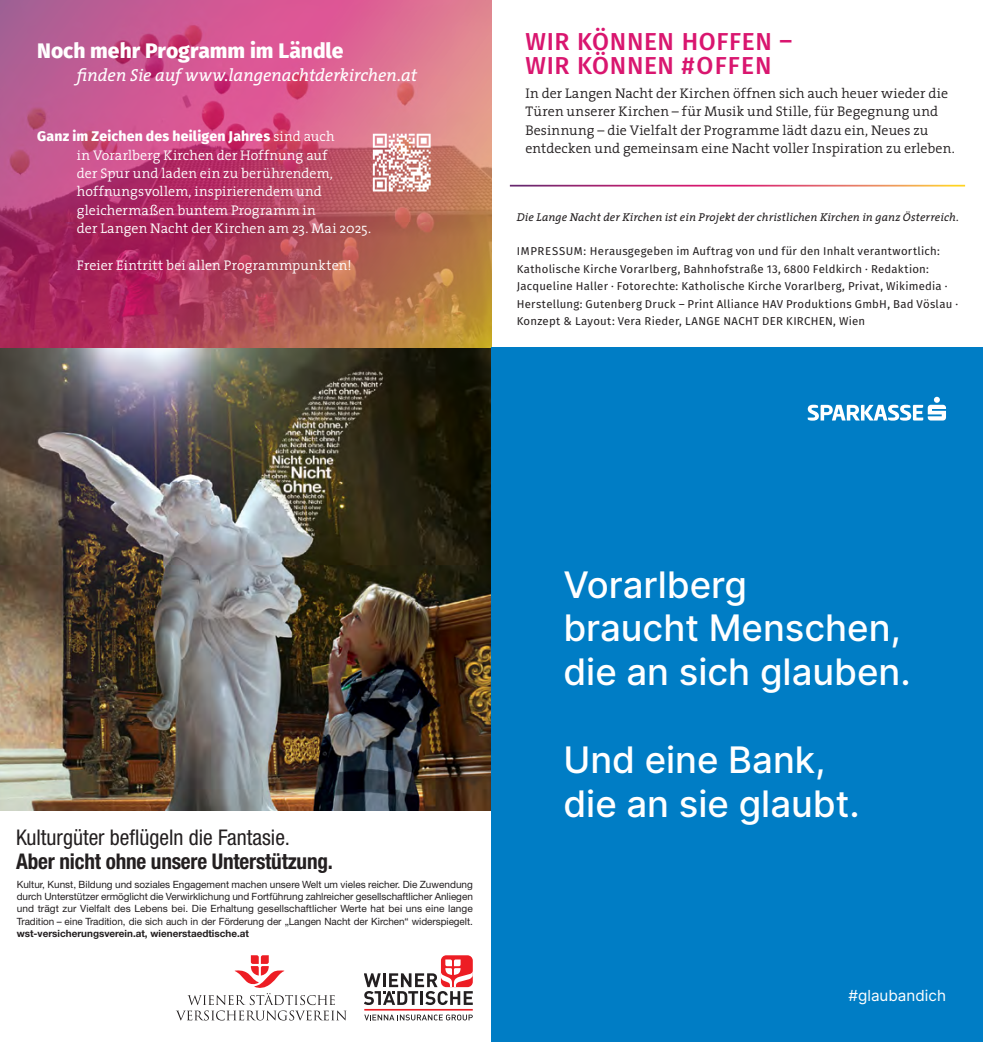
<style>
.page{position:relative;width:983px;height:1042px;background:#fff}
.page>*{position:absolute;margin:0;border:0;box-sizing:border-box;transform-origin:0 0}
.t1{font:500 36.57px/43.9px "Inter";color:#fff}
.t2{font:500 24.5px/24.5px "Fira Sans";letter-spacing:.025em;color:#d9166f}
.t3{font:700 condensed 21.7px "Helvetica Neue LT Std";letter-spacing:-.01em;color:#231f20}
.t4{font:condensed 21.7px "Helvetica Neue LT Std";color:#231f20}
.t5{font:800 21px "Fira Sans";color:#fff}
.t6{font:italic 17.5px "The Serif";letter-spacing:-.01em;color:#fff}
.t7{font:15.22px "Inter";color:#fff}
.t8{font:300 14px/18.4px "The Serif";letter-spacing:.005em;color:#231f20}
.t9{font:300 14px/18.4px "The Serif";letter-spacing:.005em;color:#fff}
.t10{font:800 14px "Fira Sans";letter-spacing:.015em;color:#fff}
.t11{font:11.38px/17.5px "Fira Sans";letter-spacing:.02em;color:#231f20}
.t12{font:italic 11.38px "The Serif";letter-spacing:.01em;color:#231f20}
.t13{font:9.97px/12.2px "Helvetica Neue LT Std";letter-spacing:-.005em;color:#231f20;text-align:justify}
.t14{font:700 9.97px "Helvetica Neue LT Std";color:#231f20}
.s1{font-family:"The Serif";font-weight:300}
</style>
<div class="page">
<img style="left:0;top:347px;width:491px;height:464px">
<svg style="left:176px;top:955px;width:170px;height:65px"></svg>
<hr style="left:364px;top:1009px;width:108px;height:1px;background:#ed1d24">
<svg style="left:364px;top:1014px;width:108px;height:6px"></svg>
<div style="left:441px;top:955px;width:31px;height:32px;background:#ed1d24;border-radius:5px"></div>
<svg style="left:364px;top:959px;width:108px;height:46px"></svg>
<svg style="left:0;top:0;width:491px;height:347px;background:#bf5471"></svg>
<svg style="left:373px;top:134px;width:57px;height:57px"></svg>
<div style="left:491px;top:347px;width:491px;height:695px;background:#007dc5"></div>
<svg style="left:807px;top:397px;width:138px;height:24px"></svg>
<svg style="left:489px;top:347px;width:2px;height:7px"></svg>
<h3 class="t5" style="left:37px;top:32px;width:307px">Noch mehr Programm im Ländle</h3>
<h3 class="t6" style="left:77px;top:61px;width:342px">finden Sie auf www.langenachtderkirchen.at</h3>
<h3 class="t10" style="left:37px;top:124px;width:299px">Ganz im Zeichen des heiligen Jahres <span class="s1">sind auch</span></h3>
<h3 class="t9" style="left:77px;top:145px;width:296px">in Vorarlberg Kirchen der Hoffnung auf<br>der Spur und laden ein zu berührendem, hoffnungsvollem, inspirierendem und gleichermaßen buntem Programm in<br>der Langen Nacht der Kirchen am 23. Mai 2025.</h3>
<h3 class="t9" style="left:77px;top:256px;width:276px">Freier Eintritt bei allen Programmpunkten!</h3>
<h2 class="t2" style="left:525px;top:28px;width:268px">WIR KÖNNEN HOFFEN –<br>WIR KÖNNEN #OFFEN</h2>
<p class="t8" style="left:525px;top:83px;width:430px">In der Langen Nacht der Kirchen öffnen sich auch heuer wieder die Türen unserer Kirchen – für Musik und Stille, für Begegnung und Besinnung – die Vielfalt der Programme lädt dazu ein, Neues zu entdecken und gemeinsam eine Nacht voller Inspiration zu erleben.</p>
<p class="t12" style="left:516px;top:208px;width:443px">Die Lange Nacht der Kirchen ist ein Projekt der christlichen Kirchen in ganz Österreich.</p>
<p class="t11" style="left:516px;top:242px;width:442px">Impress um: Herausgegeben im Auftrag von und für den Inhalt verantwortlich:<br>Katholische Kirche Vorarlberg, Bahnhofstraße 13, 6800 Feldkirch · Redaktion:<br>Jacqueline Haller · Fotorechte: Katholische Kirche Vorarlberg, Privat, Wikimedia · Herstellung: Gutenberg D ruck – Print Alliance HAV Produktions GmbH, Bad Vöslau · Konzept &amp; Layout: Vera Rieder, Lange Nacht der Ki rch en, Wien</p>
<h3 class="t4" style="left:16px;top:825px;width:275px">Kulturgüter beflügeln die Fantasie.</h3>
<h3 class="t3" style="left:16px;top:848px;width:318px">Aber nicht ohne unsere Unterstützung.</h3>
<p class="t13" style="left:17px;top:878px;width:457px">Kultur, Kunst, Bildung und soziales Engagement machen unsere Welt um vieles reicher. Die Zuwendung durch Unterstützer ermöglicht die Verwirklichung und Fortführung zahlreicher gesellschaftlicher Anliegen und trägt zur Vielfalt des Lebens bei. Die Erhaltung gesellschaftlicher Werte hat bei uns eine lange Tradition – eine Tradition, die sich auch in der Förderung der „Langen Nacht der Kirchen“ widerspiegelt.</p>
<p class="t14" style="left:17px;top:927px;width:234px">wst-versicherungsverein.at, wienerstaedtische.at</p>
<h1 class="t1" style="left:563px;top:561px;width:349px">Vorarlberg<br>braucht Menschen, die an sich glauben.</h1>
<h1 class="t1" style="left:563px;top:737px;width:298px">Und eine Bank, die an sie glaubt.</h1>
<h3 class="t7" style="left:848px;top:984px;width:99px">#glaubandich</h3>
</div>
